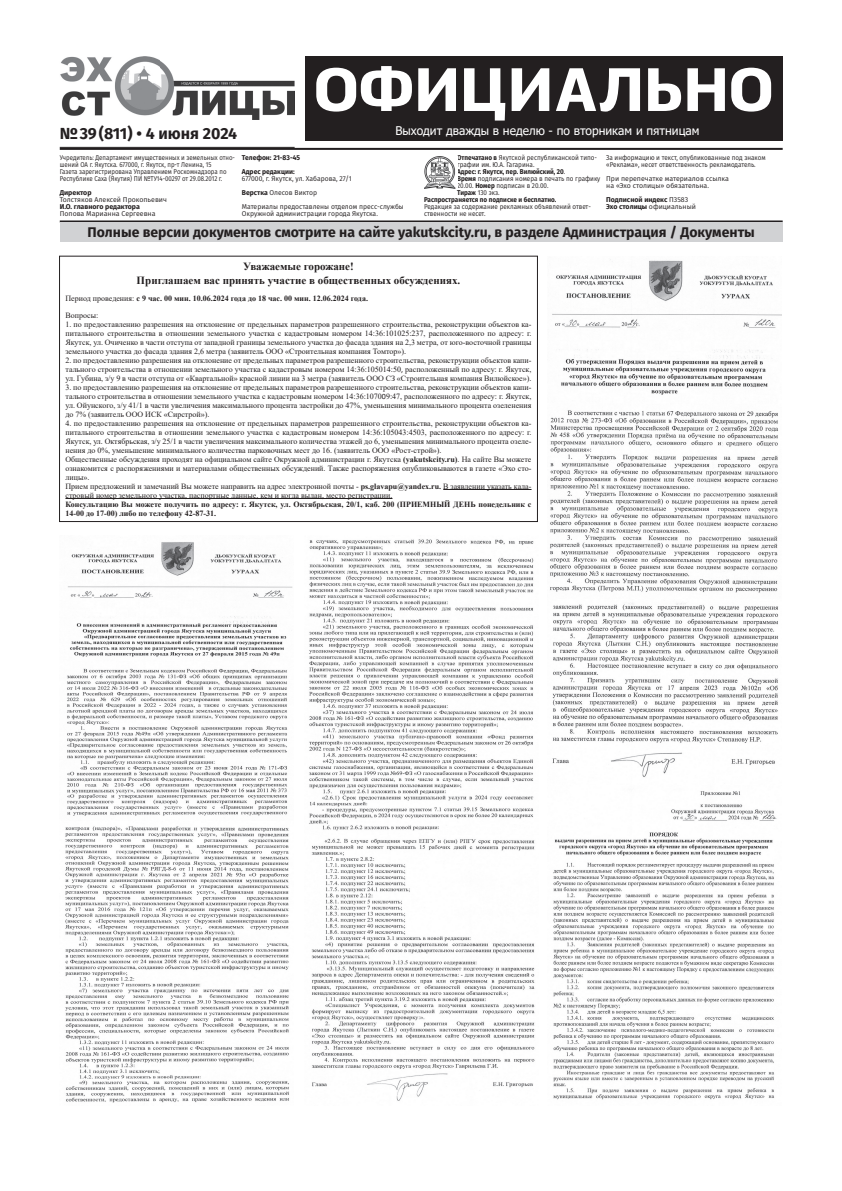
<style>
.page{position:relative;width:842px;height:1191px;background:#fff}
.page>*{position:absolute;margin:0;border:0;box-sizing:border-box;transform-origin:0 0}
.t1{font:900 61px "Ekibastuz";color:#fff}
.t2{font:700 16px "Fira Sans";letter-spacing:-.01em;color:#231f20}
.t3{font:700 14px "Fira Sans";color:#231f20}
.t4{font:12px "Tahoma";color:#fff}
.t5{font:700 11px/14px "Times New Roman";color:#231f20;text-align:center}
.t6{font:8px/9px "Times New Roman";color:#231f20;text-align:justify}
.t7{font:700 8px/17px "Times New Roman";color:#231f20}
.t8{font:7px/7px "Fira Sans";color:#231f20;scale:.9 1}
.t9{font:7px/7px "Fira Sans";color:#231f20;scale:.87 1}
.t10{font:7px/7px "Fira Sans";color:#231f20}
.t11{font:7px/14px "Fira Sans";color:#231f20;scale:.96 1}
.t12{font:700 7px/7px "Fira Sans";color:#231f20}
.t13{font:700 7px "Fira Sans";color:#231f20;scale:.9 1}
.t14{font:700 7px/14px "Fira Sans";color:#231f20;scale:.96 1}
.s1{font-weight:700}
.s2{font-weight:400}
.s3{font-family:"Calibri"}
</style>
<div class="page">
<div style="left:305px;top:57px;width:478px;height:84px;background:#231f20"></div>
<img style="left:60px;top:57px;width:235px;height:62px">
<hr style="left:60px;top:147px;width:235px;height:1px;background:#231f20">
<hr style="left:60px;top:148px;width:723px;height:2px;background:#231f20">
<hr style="left:60px;top:220px;width:723px;height:2px;background:#231f20">
<div style="left:60px;top:222px;width:723px;height:20px;background:#d1d2d4"></div>
<img style="left:424px;top:157px;width:32px;height:32px">
<hr style="left:443px;top:489px;width:88px;height:1px;background:#231f20">
<hr style="left:65px;top:498px;width:327px;height:1px;background:#231f20">
<div style="left:59px;top:256px;width:479px;height:266px;border:1px solid #231f20"></div>
<img style="left:65px;top:542px;width:228px;height:561px">
<img style="left:309px;top:539px;width:226px;height:562px">
<img style="left:550px;top:259px;width:231px;height:841px">
<h1 class="t1" style="left:314px;top:53px;width:461px">ОФИЦИАЛЬНО</h1>
<h2 class="t2" style="left:60px;top:119px;width:179px">№39(811) • 4 июня 2024</h2>
<p class="t9" style="left:60px;top:154px;width:203px">Учредитель: Департамент имущественных и земельных отно&shy;шений ОА г. Якутска. 677000, г. Якутск, пр-т Ленина, 15<br>Газета зарегистрирована Управлением Роскомнадзора по Республике Саха (Якутия) ПИ №ТУ14-00297 от 29.08.2012 г.</p>
<p class="t12" style="left:60px;top:189px;width:33px">Директор</p>
<p class="t10" style="left:60px;top:196px;width:109px">Толстяков Алексей Прокопьевич</p>
<p class="t12" style="left:60px;top:203px;width:82px">И.О. главного редактора</p>
<p class="t10" style="left:60px;top:210px;width:97px">Попова Марианна Сергеевна</p>
<h3 class="t4" style="left:395px;top:122px;width:306px">Выходит дважды в неделю - по вторникам и пятницам</h3>
<p class="t8" style="left:457px;top:154px;width:157px"><span class="s1">Отпечатано в</span> Якутской республиканской типо-</p>
<p class="t8" style="left:457px;top:161px;width:87px">графии им. Ю.А. Гагарина.</p>
<p class="t13" style="left:457px;top:166px;width:122px">Адрес: г. Якутск, пер. Вилюйский, 20<span class="s2">.</span></p>
<p class="t8" style="left:457px;top:175px;width:161px"><span class="s1">Время</span> подписания номера в печать по графику</p>
<p class="t8" style="left:457px;top:182px;width:103px">20.00. <span class="s1">Номер</span> подписан в 20.00.</p>
<p class="t8" style="left:457px;top:189px;width:49px"><span class="s1">Тираж</span> 130 экз.</p>
<p class="t13" style="left:424px;top:194px;width:149px">Распространяется по подписке и бесплатно.</p>
<p class="t8" style="left:424px;top:203px;width:187px">Редакция за содержание рекламных объявлений ответ&shy;ственности не несет.</p>
<p class="t14" style="left:242px;top:150px;width:62px">Телефон: 21-83-45<br>Адрес редакции:</p>
<p class="t11" style="left:242px;top:172px;width:170px">677000, г. Якутск, ул. Хабарова, 27/1<br><span class="s1">Верстка</span> Олесов Виктор<br>Материалы предоставлены отделом пресс-службы</p>
<p class="t10" style="left:242px;top:210px;width:137px">Окружной администрации города Якутска.</p>
<p class="t8" style="left:606px;top:154px;width:179px">За информацию и текст, опубликованные под знаком «Реклама», несет ответственность рекламодатель.</p>
<p class="t10" style="left:606px;top:175px;width:124px">При перепечатке материалов ссылка на «Эхо столицы» обязательна.</p>
<p class="t12" style="left:606px;top:196px;width:91px">Подписной индекс <span class="s2">П3583<br></span>Эхо столицы <span class="s2">официальный</span></p>
<h3 class="t3" style="left:88px;top:220px;width:669px">Полные версии документов смотрите на сайте yakutskcity.ru, в разделе Администрация / Документы</h3>
<h3 class="t5" style="left:137px;top:258px;width:325px">Уважаемые горожане!<br>Приглашаем вас принять участие в общественных обсуждениях.</h3>
<p class="t7" style="left:65px;top:289px;width:304px"><span class="s2">Период проведения:</span> с 9 час. 00 мин. 10.06.2024 года до 18 час. 00 мин. 12.06.2024 года.<br><span class="s2">Вопросы:</span></p>
<p class="t6" style="left:65px;top:319px;width:468px">1. по предоставлению разрешения на отклонение от предельных параметров разрешенного строительства, реконструкции объектов ка&shy;питального строительства в отношении земельного участка с кадастровым номером 14:36:101025:237, расположенного по адресу: г.<br>Якутск, ул. Очиченко в части отступа от западной границы земельного участка до фасада здания на 2,3 метра, от юго-восточной границы земельного участка до фасада здания 2,6 метра (заявитель ООО «Строительная компания Томтор»)<span class="s3">.</span></p>
<p class="t6" style="left:65px;top:355px;width:468px">2. по предоставлению разрешения на отклонение от предельных параметров разрешенного строительства, реконструкции объектов капи&shy;тального строительства в отношении земельного участка с кадастровым номером 14:36:105014:50<span class="s3">,</span> расположенный по адресу: г. Якутск, ул. Губина, з/у 9 в части отступа от «Квартальной» красной линии на 3 метра (заявитель ООО СЗ «Строительная компания Вилюйское»).</p>
<p class="t6" style="left:65px;top:382px;width:468px">3. по предоставлению разрешения на отклонение от предельных параметров разрешенного строительства, реконструкции объектов капи&shy;тального строительства в отношении земельного участка с кадастровым номером 14:36:1070<span class="s3">0</span>9:47, расположенного по адресу: г. Якутск, ул. Ойунского, з/у 41/1 в части увеличения максимального процента застройки до 47%, уменьшения минимального процента озеленения до 7% (заявитель ООО ИСК «Сирстрой»).</p>
<p class="t6" style="left:65px;top:418px;width:468px;text-align:left">4. по предоставлению разрешения на отклонение от предельных параметров разрешенного строительства, реконструкции объектов ка&shy;питального строительства в отношении земельного участка с кадастровым номером 14:36:105043:4503, расположенного по адресу: г.<br>Якутск, ул. Октябрьская, з/у 25/1 в части увеличения максимального количества этажей до 6, уменьшения минимального процента озеле&shy;нения до 0%, уменьшение минимального количества парковочных мест до 16. (заявитель ООО «Рост-строй»).<br>Общественные обсуждения проходят на официальном сайте Окружной администрации г. Якутска <span class="s1">(yakutskcity.ru)</span>. На сайте Вы можете ознакомится с распоряжениями и материалами общественных обсуждений. Также распоряжения опубликовываются в газете «Эхо сто&shy;лицы».<br>Прием предложений и замечаний Вы можете направить на адрес электронной почты - <span class="s1">ps.glavapu@yandex.ru.</span> В заявлении указать када&shy;стровый номер земельного участка, паспортные данные, кем и когда выдан, место регистрации.</p>
<p class="t7" style="left:65px;top:499px;width:468px;line-height:9px">Консультацию Вы можете получить по адресу: г. Якутск, ул. Октябрьская, 20/1, каб. 200 (ПРИЕМНЫЙ ДЕНЬ понедельник с<br>14-00 до 17-00) либо по телефону 42-87-31.</p>
</div>
